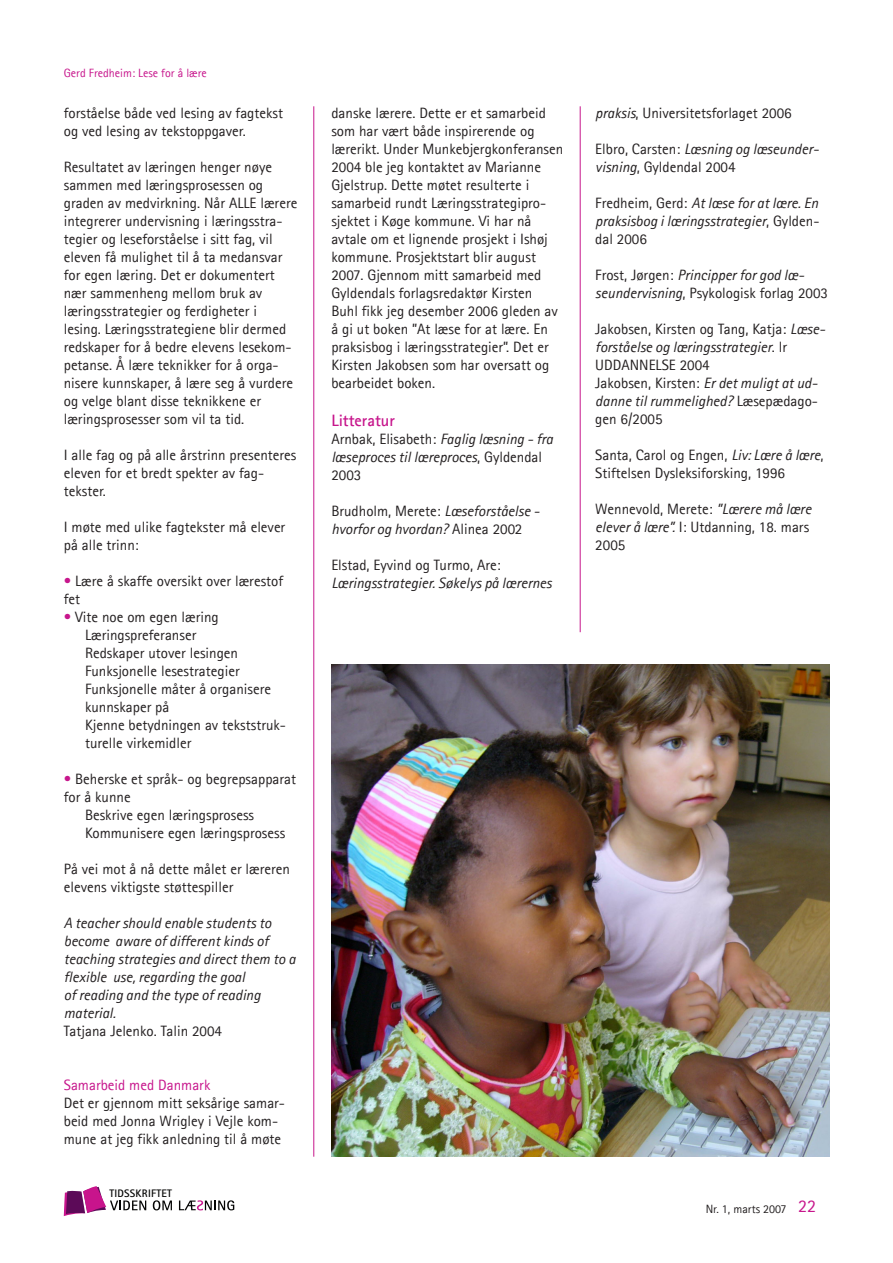
<style>
.page{position:relative;width:893px;height:1263px;background:#fff}
.page>*{position:absolute;margin:0;border:0;box-sizing:border-box;transform-origin:0 0}
.t1{font:18px "Agfa Rotis Sans Serif";color:#c7168c}
.titler{font:700 16.5px "Agfa Rotis Sans Serif";color:#c7168c}
.brødtekst{font:15px/18px "Agfa Rotis Sans Serif";color:#231f20}
.brødtekst-2{font:italic 15px/18px "Agfa Rotis Sans Serif";color:#231f20}
.Paragraph_Style_1{font:15px/18px "Agfa Rotis Sans Serif";color:#231f20}
.brødtekst-3{font:15px "Agfa Rotis Sans Serif";color:#c7168c}
.brødtekst-4{font:12px "Agfa Rotis Sans Serif";color:#c7168c}
.t2{font:12px "Agfa Rotis Sans Serif";color:#231f20}
.t3{font:700 10.95px "Rotis Sans Serif";letter-spacing:.02em;color:#050504}
.s1{color:#c7168c}
.s2{font-style:normal}
.s3{font-style:italic}
</style>
<div class="page">
<svg style="left:153px;top:1200px;width:19px;height:10px"></svg>
<svg style="left:179px;top:1200px;width:55px;height:10px"></svg>
<svg style="left:64px;top:1186px;width:82px;height:30px"></svg>
<hr style="left:313px;top:106px;width:1px;height:1051px;background:#c7168c">
<img style="left:332px;top:664px;width:497px;height:493px">
<hr style="left:580px;top:106px;width:1px;height:526px;background:#c7168c">
<p class="brødtekst-4" style="left:64px;top:66px;width:145px">Gerd Fredheim: Lese for å lære</p>
<p class="brødtekst" style="left:64px;top:104px;width:221px">forståelse både ved lesing av fagtekst og ved lesing av tekstoppgaver.</p>
<p class="brødtekst" style="left:64px;top:158px;width:235px">Resultatet av læringen henger nøye sammen med læringsprosessen og graden av medvirkning. Når ALLE lærere integrerer undervisning i læringsstra-</p>
<p class="brødtekst" style="left:64px;top:230px;width:220px">tegier og leseforståelse i sitt fag, vil eleven få mulighet til å ta medansvar</p>
<p class="brødtekst" style="left:64px;top:266px;width:231px">for egen læring. Det er dokumentert nær sammenheng mellom bruk av læringsstrategier og ferdigheter i lesing. Læringsstrategiene blir dermed redskaper for å bedre elevens lesekom&shy;petanse. Å lære teknikker for å orga&shy;nisere kunnskaper, å lære seg å vurdere og velge blant disse teknikkene er læringsprosesser som vil ta tid.</p>
<p class="brødtekst" style="left:64px;top:446px;width:234px">I alle fag og på alle årstrinn presenteres eleven for et bredt spekter av fag-</p>
<p class="brødtekst" style="left:64px;top:482px;width:44px">tekster.</p>
<p class="brødtekst" style="left:64px;top:518px;width:223px">I møte med ulike fagtekster må elever på alle trinn:</p>
<p class="brødtekst" style="left:64px;top:572px;width:221px"><span class="s1">•</span> Lære å skaffe oversikt over lærestof fet</p>
<p class="brødtekst" style="left:64px;top:608px;width:156px"><span class="s1">•</span> Vite noe om egen læring</p>
<p class="Paragraph_Style_1" style="left:85px;top:626px;width:113px">Læringspreferanser</p>
<p class="Paragraph_Style_1" style="left:85px;top:644px;width:154px">Redskaper utover lesingen</p>
<p class="Paragraph_Style_1" style="left:85px;top:662px;width:156px">Funksjonelle lesestrategier</p>
<p class="Paragraph_Style_1" style="left:85px;top:680px;width:188px">Funksjonelle måter å organisere kunnskaper på</p>
<p class="Paragraph_Style_1" style="left:85px;top:716px;width:203px">Kjenne betydningen av tekststruk&shy;turelle virkemidler</p>
<p class="brødtekst" style="left:64px;top:770px;width:234px"><span class="s1">•</span> Beherske et språk- og begrepsapparat for å kunne</p>
<p class="Paragraph_Style_1" style="left:85px;top:806px;width:171px">Beskrive egen læringsprosess</p>
<p class="Paragraph_Style_1" style="left:85px;top:824px;width:202px">Kommunisere egen læringsprosess</p>
<p class="brødtekst" style="left:64px;top:860px;width:228px">På vei mot å nå dette målet er læreren elevens viktigste støttespiller</p>
<p class="brødtekst-2" style="left:64px;top:914px;width:209px">A teacher should enable students to become aware of different kinds of</p>
<p class="brødtekst-2" style="left:64px;top:950px;width:233px">teaching strategies and direct them to a flexible use, regarding the goal</p>
<p class="brødtekst-2" style="left:64px;top:986px;width:198px">of reading and the type of reading material.</p>
<p class="brødtekst" style="left:64px;top:1022px;width:160px">Tatjana Jelenko. Talin 2004</p>
<p class="brødtekst-3" style="left:64px;top:1076px;width:148px">Samarbeid med Danmark</p>
<p class="brødtekst" style="left:64px;top:1094px;width:223px">Det er gjennom mitt seksårige samar&shy;beid med Jonna Wrigley i Vejle kom&shy;mune at jeg fikk anledning til å møte</p>
<p class="t3" style="left:109px;top:1186px;width:64px">TIDSSKRIFTET</p>
<p class="brødtekst" style="left:331px;top:104px;width:233px">danske lærere. Dette er et samarbeid som har vært både inspirerende og lærerikt. Under Munkebjergkonferansen 2004 ble jeg kontaktet av Marianne Gjelstrup. Dette møtet resulterte i samarbeid rundt Læringsstrategipro&shy;sjektet i Køge kommune. Vi har nå avtale om et lignende prosjekt i Ishøj kommune. Prosjektstart blir august 2007. Gjennom mitt samarbeid med Gyldendals forlagsredaktør Kirsten<br>Buhl fikk jeg desember 2006 gleden av å gi ut boken ”At læse for at lære. En praksisbog i læringsstrategier”. Det er Kirsten Jakobsen som har oversatt og bearbeidet boken.</p>
<p class="titler" style="left:331px;top:410px;width:65px">Litteratur</p>
<p class="brødtekst-2" style="left:331px;top:430px;width:223px"><span class="s2">Arnbak, Elisabeth:</span> Faglig læsning - fra læseproces til læreproces<span class="s2">, Gyldendal<br>2003</span></p>
<p class="brødtekst-2" style="left:331px;top:502px;width:210px"><span class="s2">Brudholm, Merete:</span> Læseforståelse - hvorfor og hvordan? <span class="s2">Alinea 2002</span></p>
<p class="brødtekst-2" style="left:331px;top:556px;width:222px"><span class="s2">Elstad, Eyvind og Turmo, Are:<br></span>Læringsstrategier. Søkelys på lærernes</p>
<p class="brødtekst" style="left:595px;top:104px;width:198px"><span class="s3">praksis</span>, Universitetsforlaget 2006</p>
<p class="brødtekst" style="left:595px;top:140px;width:225px">Elbro, Carsten: <span class="s3">Læsning og læseunder&shy;visning</span>, Gyldendal 2004</p>
<p class="brødtekst-2" style="left:595px;top:194px;width:226px;text-align:justify"><span class="s2">Fredheim, Gerd:</span> At læse for at lære. En praksisbog i læringsstrategier<span class="s2">, Gylden&shy;dal 2006</span></p>
<p class="brødtekst" style="left:595px;top:266px;width:234px">Frost, Jørgen: <span class="s3">Principper for god læ&shy;seundervisning</span>, Psykologisk forlag 2003</p>
<p class="brødtekst-2" style="left:595px;top:320px;width:231px"><span class="s2">Jakobsen, Kirsten og Tang, Katja:</span> Læse&shy;forståelse og læringsstrategier<span class="s2">. lr</span></p>
<p class="brødtekst" style="left:595px;top:356px;width:116px">UDDANNELSE 2004</p>
<p class="brødtekst" style="left:595px;top:374px;width:224px;text-align:justify">Jakobsen, Kirsten: <span class="s3">Er det muligt at ud&shy;danne til rummelighed?</span> Læsepædago&shy;gen 6/2005</p>
<p class="brødtekst" style="left:595px;top:446px;width:230px">Santa, Carol og Engen, <span class="s3">Liv: Lære å lære</span>,<br>Stiftelsen Dysleksiforsking, 1996</p>
<p class="brødtekst" style="left:595px;top:500px;width:218px">Wennevold, Merete: <span class="s3">”Lærere må lære elever å lære”.</span> I: Utdanning, 18. mars</p>
<p class="brødtekst" style="left:595px;top:536px;width:31px">2005</p>
<p class="t2" style="left:706px;top:1202px;width:82px">Nr. 1, marts 2007</p>
<p class="t1" style="left:798px;top:1195px;width:19px">22</p>
</div>
